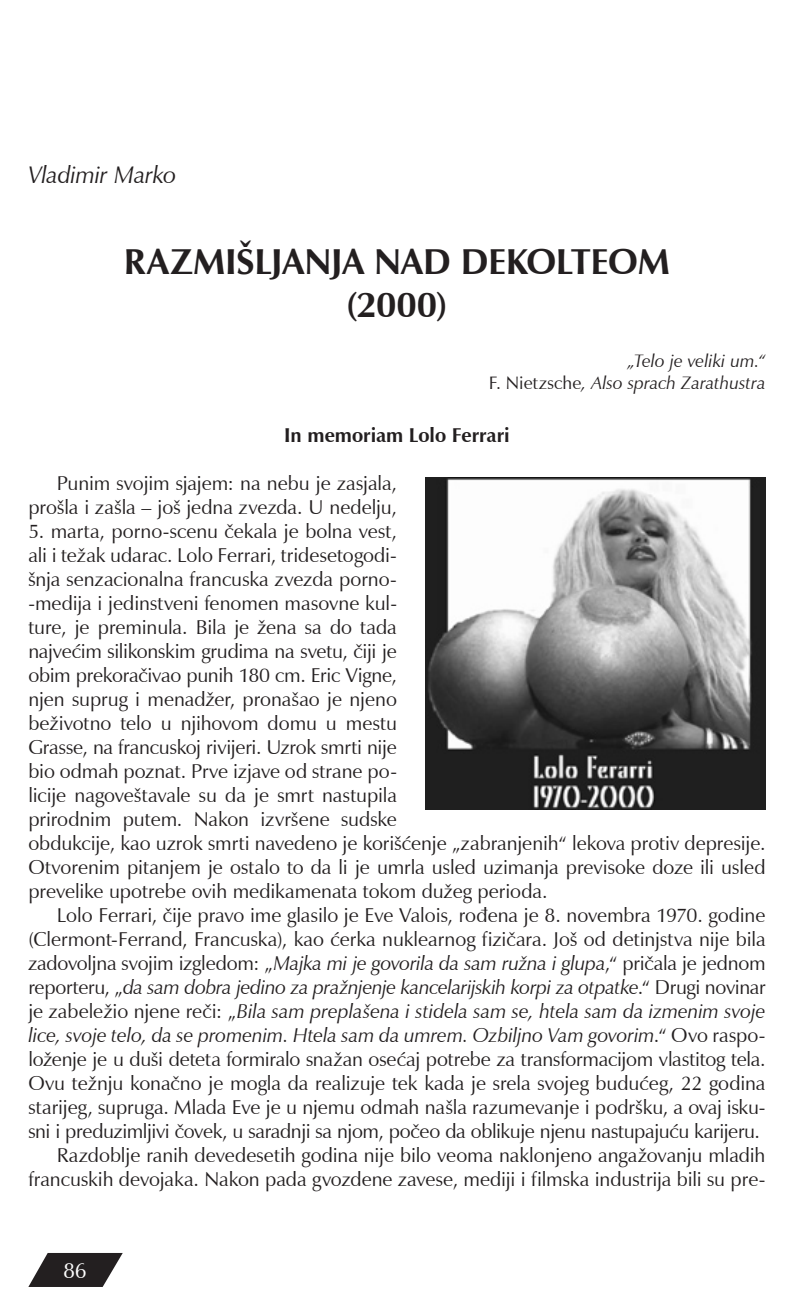
<style>
.page{position:relative;width:794px;height:1304px;background:#fff}
.page>*{position:absolute;margin:0;border:0;box-sizing:border-box;transform-origin:0 0}
.t1{font:700 36px/43.2px "Zapf Humnst YU";letter-spacing:-.005em;color:#231f20;text-align:center}
.t2{font:italic 24px "Zapf Humnst YU";letter-spacing:-.015em;color:#231f20}
.t3{font:22px "Zapf Humnst YU";color:#fff}
.t4{font:20px/24px "Zapf Humnst YU";letter-spacing:-.005em;color:#231f20;text-align:right}
.t5{font:700 20px "Zapf Humnst YU";letter-spacing:-.005em;color:#231f20}
.t6{font:italic 18px/21.6px "Zapf Humnst YU";color:#231f20;text-align:right}
.s1{font-style:normal}
.s2{font-style:italic}
</style>
<div class="page">
<svg style="left:28px;top:1253px;width:95px;height:34px"></svg>
<img style="left:425px;top:477px;width:340px;height:333px">
<p class="t2" style="left:28px;top:160px;width:149px">Vladimir Marko</p>
<h1 class="t1" style="left:124px;top:240px;width:547px">RAZMI[LJANJA NAD DEKOLTEOM (2000)</h1>
<p class="t6" style="left:489px;top:351px;width:278px">„Telo je veliki um.“<br><span class="s1">F. Nietzsche</span>, Also sprach Zarathustra</p>
<p class="t5" style="left:284px;top:423px;width:227px">In memoriam Lolo Ferrari</p>
<p class="t4" style="left:28px;top:471px;width:370px">Punim svojim sjajem: na nebu je zasjala, prošla i zašla – još jedna zvezda. U nedelju,</p>
<p class="t4" style="left:28px;top:519px;width:738px;text-align:left">5. marta, porno-scenu čekala je bolna vest,<br>ali i težak udarac. Lolo Ferrari, tridesetogodi-<br>šnja senzacionalna francuska zvezda porno-<br>-medija i jedinstveni fenomen masovne kul-<br>ture, je preminula. Bila je žena sa do tada<br>najvećim silikonskim grudima na svetu, čiji je<br>obim prekoračivao punih 180 cm. Eric Vigne,<br>njen suprug i menadžer, pronašao je njeno<br>be-životno telo u njihovom domu u mestu<br>Grasse, na francuskoj rivijeri. Uzrok smrti nije<br>bio odmah poznat. Prve izjave od strane po-<br>li-cije nagoveštavale su da je smrt nastupila<br>pri- rodnim putem. Nakon izvršene sudske<br>obduk-cije, kao uzrok smrti navedeno je korišće-nje „zabranjenih“ lekova protiv depresije.<br>Otvorenim pitanjem je ostalo to da li je umrla usled uzimanja previsoke doze ili usled prevelike upotrebe ovih medikamenata tokom dužeg perioda.</p>
<p class="t4" style="left:28px;top:903px;width:739px">Lolo Ferrari, čije pravo ime glasilo je Eve Valois, rođena je 8. novembra 1970. godine (Clermont-Ferrand, Francuska), kao ćerka nuklearnog fizičara. Još od detinjstva nije bila za--dovoljna svojim izgledom: „<span class="s2">Majka mi je govorila da sam ružna i glupa</span>,“ pričala je jednom re- porteru, „<span class="s2">da sam dobra jedino za pražnjenje kancelarijskih korpi za otpatke</span>.“ Drugi novi- nar je zabeležio njene reči: „<span class="s2">Bila sam preplašena i stidela sam se, htela sam da izmenim svoje lice, svoje telo, da se promenim. Htela sam da umrem. Ozbiljno Vam govorim</span>.“ Ovo raspo&shy;lo-ženje je u duši deteta formiralo snažan osećaj potrebe za transformacijom vlastitog tela.<br>Ovu težnju konačno je mogla da realizuje tek kada je srela svojeg budućeg, 22 godina starijeg, supruga. Mlada Eve je u njemu odmah našla razumevanje i podršku, a ovaj isku&shy;sni i preduzimljivi čovek, u saradnji sa njom, počeo da oblikuje njenu nastupajuću karijeru.<br>Razdoblje ranih devedesetih godina nije bilo veoma naklonjeno angažovanju mladih francuskih devojaka. Nakon pada gvozdene zavese, mediji i filmska industrija bili su pre-</p>
<p class="t3" style="left:63px;top:1257px;width:26px">86</p>
</div>
